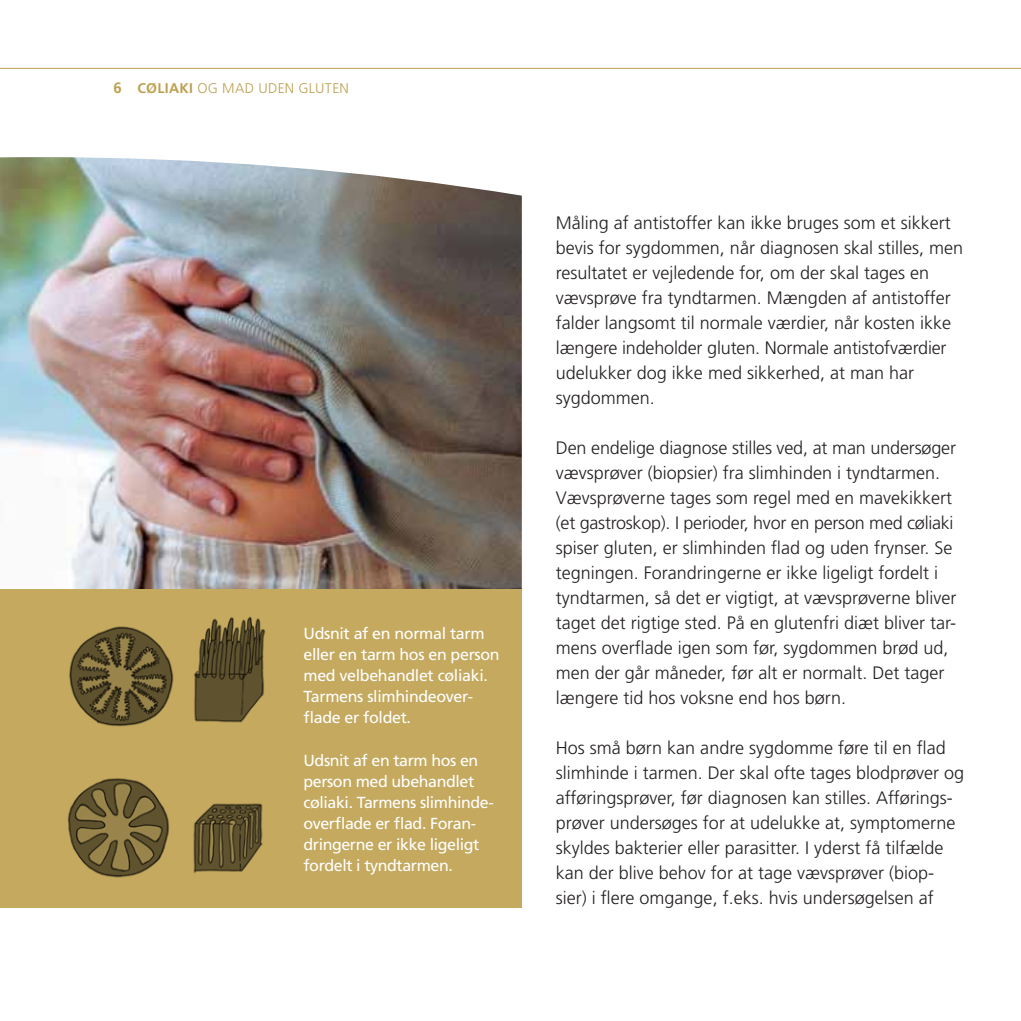
<style>
.page{position:relative;width:1021px;height:1021px;background:#fff}
.page>*{position:absolute;margin:0;border:0;box-sizing:border-box;transform-origin:0 0}
.t1{font:300 18px/25px "Frutiger";color:#231f20}
.t2{font:16px/21px "Frutiger";letter-spacing:-.025em;color:#fff}
.t3{font:700 14px "Frutiger";letter-spacing:.03em;color:#bda04f}
.t4{font:300 14px "Frutiger";color:#bda04f}
.s1{font-size:15px}
.s2{font-weight:300}
</style>
<div class="page">
<img style="left:0;top:157px;width:522px;height:431px">
<div style="left:0;top:588px;width:522px;height:319px;background:#c4a95e"></div>
<hr style="left:0;top:68px;width:1020px;height:1px;background:#bda04f">
<img style="left:69px;top:626px;width:105px;height:101px">
<img style="left:194px;top:616px;width:72px;height:107px">
<img style="left:67px;top:778px;width:102px;height:100px">
<img style="left:193px;top:803px;width:70px;height:70px">
<p class="t3" style="left:113px;top:80px;width:120px"><span class="s1">6</span> cøliaki <span class="s2">og mad</span></p>
<p class="t4" style="left:258px;top:80px;width:10px">uden</p>
<p class="t4" style="left:298px;top:80px;width:19px">gluten</p>
<p class="t2" style="left:303px;top:622px;width:198px">Udsnit af en normal tarm eller en tarm hos en person med velbehandlet cøliaki.<br>Tarmens slimhindeover&shy;flade er foldet.</p>
<p class="t2" style="left:303px;top:749px;width:192px">Udsnit af en tarm hos en person med ubehandlet cøliaki. Tarmens slimhinde&shy;overflade er flad. Foran&shy;dringerne er ikke ligeligt fordelt i tyndtarmen.</p>
<p class="t1" style="left:556px;top:210px;width:409px">Måling af antistoffer kan ikke bruges som et sikkert bevis for sygdommen, når diagnosen skal stilles, men resultatet er vejledende for, om der skal tages en vævsprøve fra tyndtarmen. Mængden af antistoffer falder langsomt til normale værdier, når kosten ikke længere indeholder gluten. Normale antistofværdier udelukker dog ikke med sikkerhed, at man har sygdommen.</p>
<p class="t1" style="left:556px;top:435px;width:402px">Den endelige diagnose stilles ved, at man undersøger vævsprøver (biopsier) fra slimhinden i tyndtarmen.<br>Vævsprøverne tages som regel med en mavekikkert (et gastroskop). I perioder, hvor en person med cøliaki spiser gluten, er slimhinden flad og uden frynser. Se tegningen. Forandringerne er ikke ligeligt fordelt i tyndtarmen, så det er vigtigt, at vævsprøverne bliver taget det rigtige sted. På en glutenfri diæt bliver tar&shy;mens overflade igen som før, sygdommen brød ud, men der går måneder, før alt er normalt. Det tager længere tid hos voksne end hos børn.</p>
<p class="t1" style="left:556px;top:735px;width:410px">Hos små børn kan andre sygdomme føre til en flad slimhinde i tarmen. Der skal ofte tages blodprøver og afføringsprøver, før diagnosen kan stilles. Afførings&shy;prøver undersøges for at udelukke at, symptomerne skyldes bakterier eller parasitter. I yderst få tilfælde kan der blive behov for at tage vævsprøver (biop&shy;sier) i flere omgange, f.eks. hvis undersøgelsen af</p>
</div>
